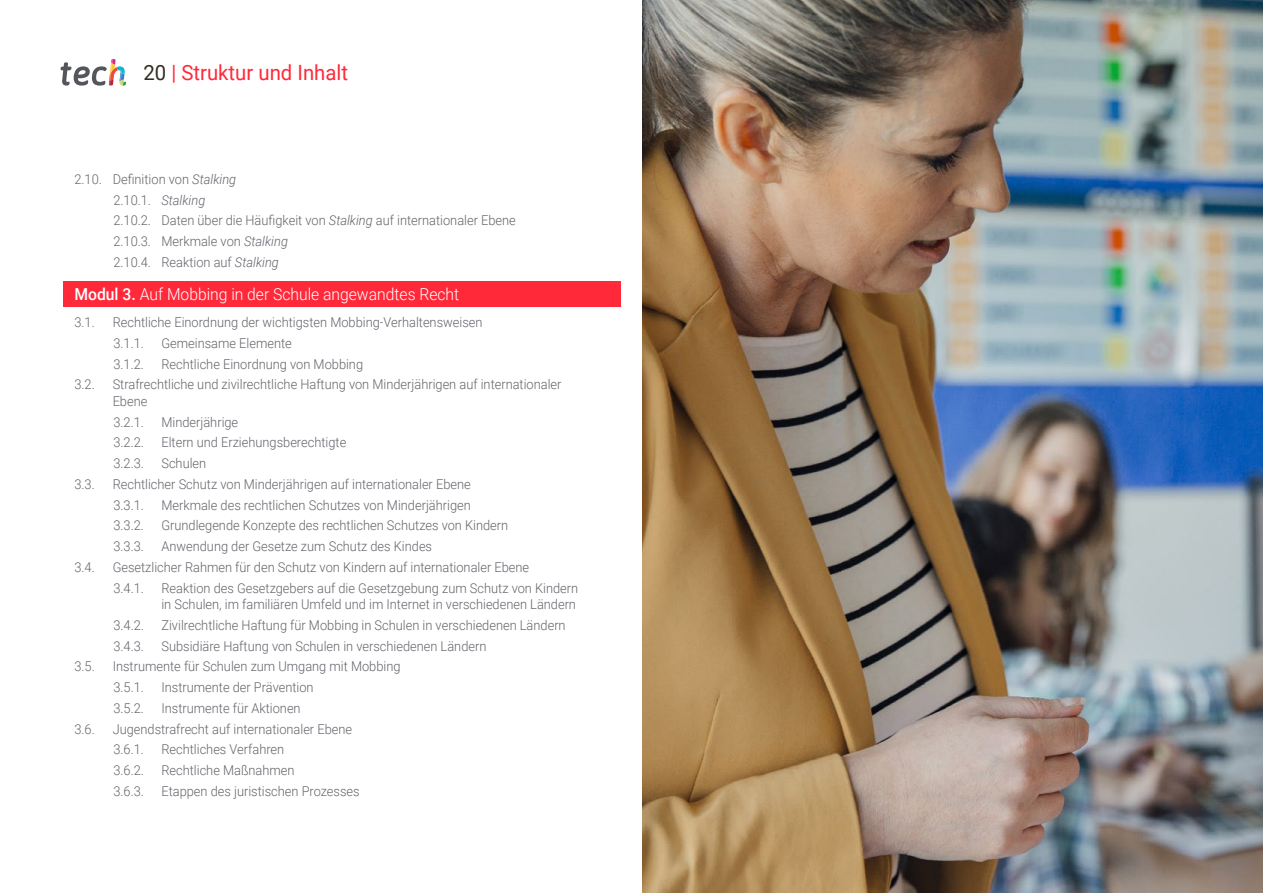
<style>
.page{position:relative;width:1263px;height:893px;background:#fff}
.page>*{position:absolute;margin:0;border:0;box-sizing:border-box;transform-origin:0 0}
.t1{font:21px "Roboto";color:#ff293a}
.t2{font:300 16.5px "Roboto";color:#fff;scale:.95 1}
.t3{font:300 13.5px/20.7px "Roboto";color:#61646a;scale:.95 1}
.s1{color:#312e20}
.s2{font-style:italic}
.s3{font-weight:500}
</style>
<div class="page">
<svg style="left:61px;top:59px;width:65px;height:27px"></svg>
<div style="left:63px;top:281px;width:558px;height:25px;background:#ff293a"></div>
<img style="left:642px;top:0;width:621px;height:893px">
<h1 class="t1" style="left:144px;top:57px;width:206px"><span class="s1">20</span> | Struktur und Inhalt</h1>
<p class="t3" style="left:113px;top:168px;width:425px;text-indent:-39px">2.10. Definition von <span class="s2">Stalking<br></span>2.10.1. <span class="s2">Stalking<br></span>2.10.2. Daten über die Häufigkeit von <span class="s2">Stalking</span> auf internationaler Ebene 2.10.3. Merkmale von <span class="s2">Stalking<br></span>2.10.4. Reaktion auf <span class="s2">Stalking</span></p>
<p class="t2" style="left:74px;top:283px;width:406px"><span class="s3">Modul 3.</span> Auf Mobbing in der Schule angewandtes Recht</p>
<p class="t3" style="left:74px;top:311px;width:23px">3.1.</p>
<p class="t3" style="left:113px;top:311px;width:391px">Rechtliche Einordnung der wichtigsten Mobbing-Verhaltensweisen<br>3.1.1.</p>
<p class="t3" style="left:161px;top:332px;width:139px">Gemeinsame Elemente</p>
<p class="t3" style="left:113px;top:353px;width:34px">3.1.2.</p>
<p class="t3" style="left:161px;top:353px;width:214px">Rechtliche Einordnung von Mobbing</p>
<p class="t3" style="left:74px;top:374px;width:23px">3.2.</p>
<p class="t3" style="left:113px;top:376px;width:474px;line-height:16.5px">Strafrechtliche und zivilrechtliche Haftung von Minderjährigen auf internationaler<br>Ebene</p>
<p class="t3" style="left:113px;top:411px;width:34px">3.2.1.</p>
<p class="t3" style="left:161px;top:411px;width:82px">Minderjährige</p>
<p class="t3" style="left:113px;top:432px;width:34px">3.2.2.</p>
<p class="t3" style="left:161px;top:432px;width:196px">Eltern und Erziehungsberechtigte</p>
<p class="t3" style="left:113px;top:452px;width:34px">3.2.3.</p>
<p class="t3" style="left:161px;top:452px;width:49px">Schulen</p>
<p class="t3" style="left:74px;top:473px;width:23px">3.3.</p>
<p class="t3" style="left:113px;top:473px;width:378px">Rechtlicher Schutz von Minderjährigen auf internationaler Ebene<br>3.3.1.</p>
<p class="t3" style="left:161px;top:494px;width:327px">Merkmale des rechtlichen Schutzes von Minderjährigen</p>
<p class="t3" style="left:113px;top:515px;width:34px">3.3.2.</p>
<p class="t3" style="left:161px;top:515px;width:367px">Grundlegende Konzepte des rechtlichen Schutzes von Kindern</p>
<p class="t3" style="left:113px;top:535px;width:34px">3.3.3.</p>
<p class="t3" style="left:161px;top:535px;width:286px">Anwendung der Gesetze zum Schutz des Kindes</p>
<p class="t3" style="left:74px;top:556px;width:23px">3.4.</p>
<p class="t3" style="left:113px;top:556px;width:440px">Gesetzlicher Rahmen für den Schutz von Kindern auf internationaler Ebene<br>3.4.1.</p>
<p class="t3" style="left:161px;top:579px;width:440px;line-height:16.5px">Reaktion des Gesetzgebers auf die Gesetzgebung zum Schutz von Kindern in Schulen, im familiären Umfeld und im Internet in verschiedenen Ländern</p>
<p class="t3" style="left:113px;top:614px;width:34px">3.4.2.</p>
<p class="t3" style="left:161px;top:614px;width:427px">Zivilrechtliche Haftung für Mobbing in Schulen in verschiedenen Ländern</p>
<p class="t3" style="left:113px;top:635px;width:34px">3.4.3.</p>
<p class="t3" style="left:161px;top:635px;width:344px">Subsidiäre Haftung von Schulen in verschiedenen Ländern</p>
<p class="t3" style="left:74px;top:656px;width:23px">3.5.</p>
<p class="t3" style="left:113px;top:656px;width:304px">Instrumente für Schulen zum Umgang mit Mobbing<br>3.5.1.</p>
<p class="t3" style="left:161px;top:676px;width:162px">Instrumente der Prävention</p>
<p class="t3" style="left:113px;top:697px;width:34px">3.5.2.</p>
<p class="t3" style="left:161px;top:697px;width:148px">Instrumente für Aktionen</p>
<p class="t3" style="left:74px;top:718px;width:23px">3.6.</p>
<p class="t3" style="left:113px;top:718px;width:253px">Jugendstrafrecht auf internationaler Ebene<br>3.6.1.</p>
<p class="t3" style="left:161px;top:739px;width:131px">Rechtliches Verfahren</p>
<p class="t3" style="left:113px;top:759px;width:34px">3.6.2.</p>
<p class="t3" style="left:161px;top:759px;width:142px">Rechtliche Maßnahmen</p>
<p class="t3" style="left:113px;top:780px;width:34px">3.6.3.</p>
<p class="t3" style="left:161px;top:780px;width:210px">Etappen des juristischen Prozesses</p>
</div>
